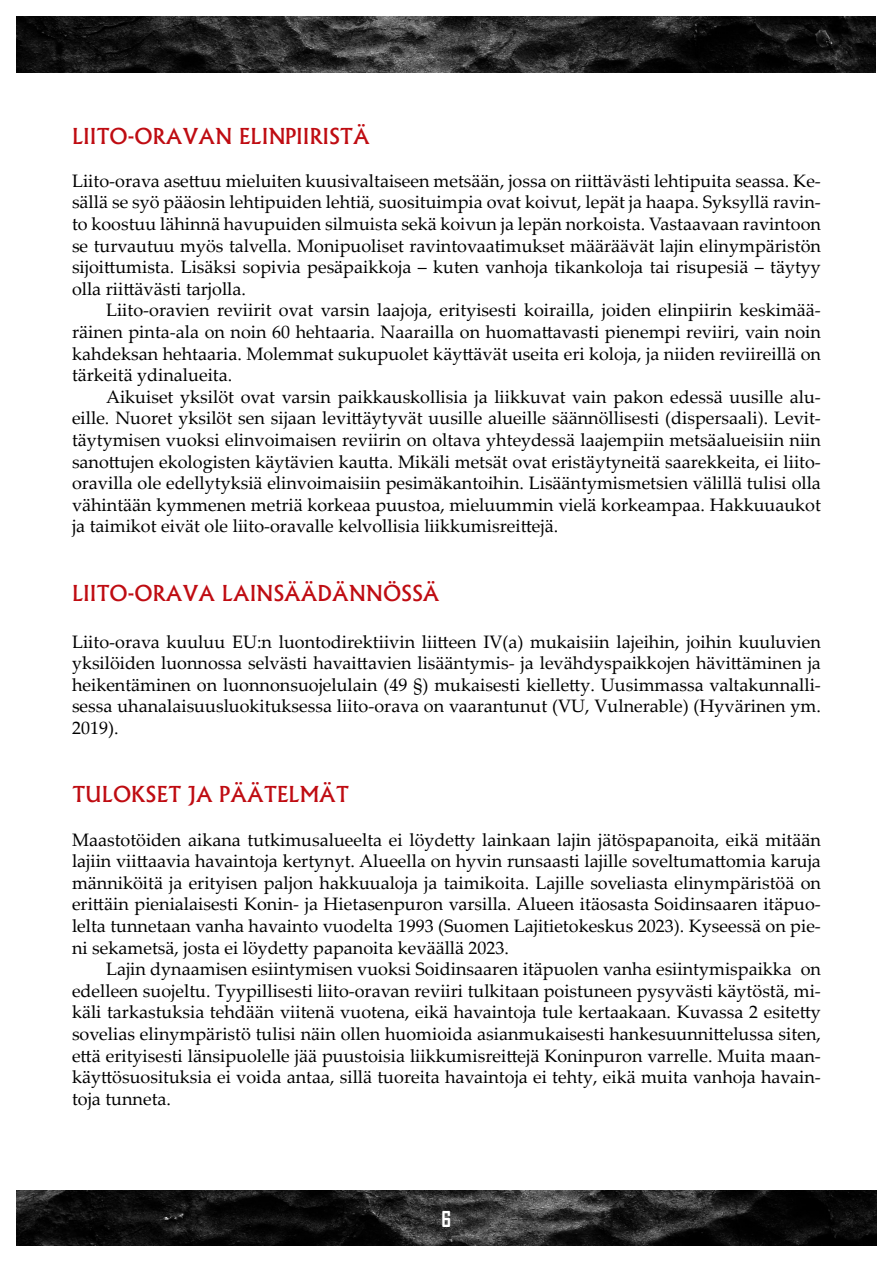
<style>
.page{position:relative;width:893px;height:1263px;background:#fff}
.page>*{position:absolute;margin:0;border:0;box-sizing:border-box;transform-origin:0 0}
.Perusotsikko{font:500 21px "Albertus";color:#bf0c12}
.t1{font:700 21px "Agency FB";color:#fff}
.Leipäteksti{font:18px/21.6px "Palatino Linotype";color:#000;text-align:justify}
.Perusteksti{font:18px/21.6px "Palatino Linotype";color:#000;text-align:justify}
</style>
<div class="page">
<img style="left:17px;top:1191px;width:859px;height:55px">
<img style="left:17px;top:17px;width:859px;height:55px">
<p class="Perusotsikko" style="left:72px;top:123px;width:299px">LIITO-ORAVAN ELINPIIRISTÄ</p>
<p class="Perusteksti" style="left:72px;top:169px;width:750px">Liito-orava asettuu mieluiten kuusivaltaiseen metsään, jossa on riittävästi lehtipuita seassa. Ke&shy;sällä se syö pääosin lehtipuiden lehtiä, suosituimpia ovat koivut, lepät ja haapa. Syksyllä ravin&shy;to koostuu lähinnä havupuiden silmuista sekä koivun ja lepän norkoista. Vastaavaan ravintoon se turvautuu myös talvella. Monipuoliset ravintovaatimukset määräävät lajin elinympäristön sijoittumista. Lisäksi sopivia pesäpaikkoja – kuten vanhoja tikankoloja tai risupesiä – täytyy olla riittävästi tarjolla.</p>
<p class="Leipäteksti" style="left:72px;top:299px;width:750px;text-indent:34px">Liito-oravien reviirit ovat varsin laajoja, erityisesti koirailla, joiden elinpiirin keskimää&shy;räinen pinta-ala on noin 60 hehtaaria. Naarailla on huomattavasti pienempi reviiri, vain noin kahdeksan hehtaaria. Molemmat sukupuolet käyttävät useita eri koloja, ja niiden reviireillä on tärkeitä ydinalueita.</p>
<p class="Leipäteksti" style="left:72px;top:385px;width:750px;text-indent:34px">Aikuiset yksilöt ovat varsin paikkauskollisia ja liikkuvat vain pakon edessä uusille alu&shy;eille. Nuoret yksilöt sen sijaan levittäytyvät uusille alueille säännöllisesti (dispersaali). Levit&shy;täytymisen vuoksi elinvoimaisen reviirin on oltava yhteydessä laajempiin metsäalueisiin niin sanottujen ekologisten käytävien kautta. Mikäli metsät ovat eristäytyneitä saarekkeita, ei liito&shy;oravilla ole edellytyksiä elinvoimaisiin pesimäkantoihin. Lisääntymismetsien välillä tulisi olla vähintään kymmenen metriä korkeaa puustoa, mieluummin vielä korkeampaa. Hakkuuaukot ja taimikot eivät ole liito-oravalle kelvollisia liikkumisreittejä.</p>
<p class="Perusotsikko" style="left:72px;top:580px;width:369px">LIITO-ORAVA LAINSÄÄDÄNNÖSSÄ</p>
<p class="Perusteksti" style="left:72px;top:630px;width:750px">Liito-orava kuuluu EU:n luontodirektiivin liitteen IV(a) mukaisiin lajeihin, joihin kuuluvien yksilöiden luonnossa selvästi havaittavien lisääntymis- ja levähdyspaikkojen hävittäminen ja heikentäminen on luonnonsuojelulain (49 §) mukaisesti kielletty. Uusimmassa valtakunnalli&shy;sessa uhanalaisuusluokituksessa liito-orava on vaarantunut (VU, Vulnerable) (Hyvärinen ym.<br>2019).</p>
<p class="Perusotsikko" style="left:72px;top:782px;width:278px">TULOKSET JA PÄÄTELMÄT</p>
<p class="Perusteksti" style="left:72px;top:828px;width:750px">Maastotöiden aikana tutkimusalueelta ei löydetty lainkaan lajin jätöspapanoita, eikä mitään lajiin viittaavia havaintoja kertynyt. Alueella on hyvin runsaasti lajille soveltumattomia karuja männiköitä ja erityisen paljon hakkuualoja ja taimikoita. Lajille soveliasta elinympäristöä on erittäin pienialaisesti Konin- ja Hietasenpuron varsilla. Alueen itäosasta Soidinsaaren itäpuo&shy;lelta tunnetaan vanha havainto vuodelta 1993 (Suomen Lajitietokeskus 2023). Kyseessä on pie&shy;ni sekametsä, josta ei löydetty papanoita keväällä 2023.</p>
<p class="Leipäteksti" style="left:72px;top:958px;width:750px;text-indent:34px">Lajin dynaamisen esiintymisen vuoksi Soidinsaaren itäpuolen vanha esiintymispaikka on edelleen suojeltu. Tyypillisesti liito-oravan reviiri tulkitaan poistuneen pysyvästi käytöstä, mi&shy;käli tarkastuksia tehdään viitenä vuotena, eikä havaintoja tule kertaakaan. Kuvassa 2 esitetty sovelias elinympäristö tulisi näin ollen huomioida asianmukaisesti hankesuunnittelussa siten, että erityisesti länsipuolelle jää puustoisia liikkumisreittejä Koninpuron varrelle. Muita maan&shy;käyttösuosituksia ei voida antaa, sillä tuoreita havaintoja ei tehty, eikä muita vanhoja havain&shy;toja tunneta.</p>
<p class="t1" style="left:442px;top:1206px;width:11px">6</p>
</div>
